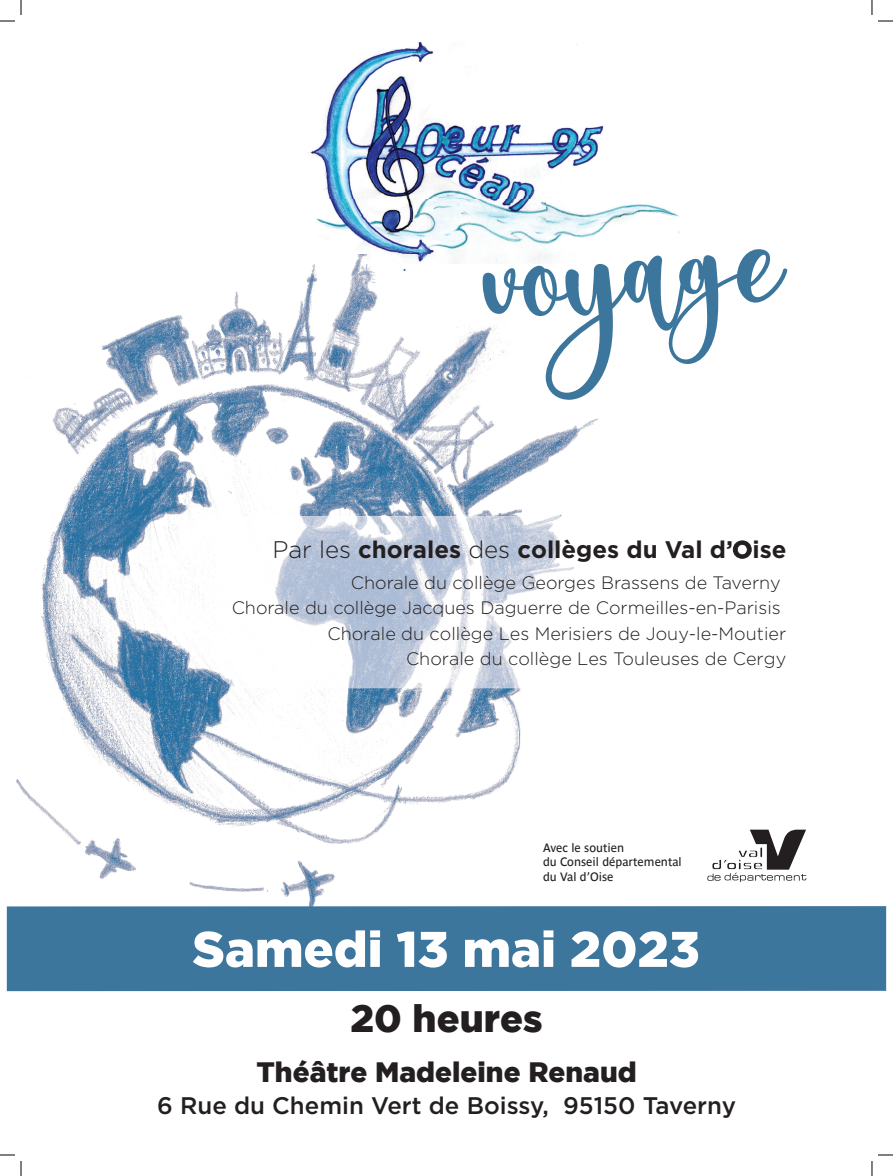
<style>
.page{position:relative;width:893px;height:1176px;background:#fff}
.page>*{position:absolute;margin:0;border:0;box-sizing:border-box;transform-origin:0 0}
.t1{font:120px "Southmore";color:#3d769d}
.t2{font:900 50px "Gotham";color:#fff}
.t3{font:900 38px "Gotham";color:#231f20}
.t4{font:900 28px "Gotham";color:#231f20}
.t5{font:500 24px "Gotham";color:#231f20}
.t6{font:700 24px "Gotham";color:#231f20}
.t7{font:300 18px "Gotham";color:#231f20}
.t8{font:12px/14.4px "Parisine Std";color:#231f20}
.s1{font-weight:300}
</style>
<div class="page">
<img style="left:16px;top:263px;width:582px;height:643px">
<img style="left:215px;top:516px;width:383px;height:172px">
<img style="left:307px;top:42px;width:237px;height:213px">
<img style="left:544px;top:44px;width:136px;height:211px">
<img style="left:356px;top:255px;width:194px;height:8px">
<div style="left:7px;top:906px;width:879px;height:85px;background:#3d769d"></div>
<svg style="left:707px;top:830px;width:99px;height:52px"></svg>
<svg style="left:0;top:0;width:22px;height:22px"></svg>
<svg style="left:0;top:1154px;width:22px;height:22px"></svg>
<svg style="left:871px;top:0;width:21px;height:22px"></svg>
<svg style="left:871px;top:1154px;width:21px;height:22px"></svg>
<h1 class="t1" style="left:477px;top:202px;width:300px;rotate:-4deg">voyage</h1>
<h3 class="t6" style="left:272px;top:534px;width:515px"><span class="s1">Par les</span> chorales <span class="s1">des</span> collèges du Val d’Oise</h3>
<p class="t7" style="left:351px;top:571px;width:431px">Chorale du collège Georges Brassens de Taverny</p>
<p class="t7" style="left:232px;top:597px;width:550px">Chorale du collège Jacques Daguerre de Cormeilles-en-Parisis</p>
<p class="t7" style="left:327px;top:622px;width:460px">Chorale du collège Les Merisiers de Jouy-le-Moutier</p>
<p class="t7" style="left:406px;top:647px;width:382px">Chorale du collège Les Touleuses de Cergy</p>
<p class="t8" style="left:543px;top:840px;width:140px">Avec le soutien<br>du Conseil départemental du Val d’Oise</p>
<h2 class="t2" style="left:192px;top:920px;width:509px">Samedi 13 mai 2023</h2>
<h3 class="t3" style="left:350px;top:996px;width:193px">20 heures</h3>
<h3 class="t4" style="left:256px;top:1056px;width:381px">Théâtre Madeleine Renaud</h3>
<h3 class="t5" style="left:157px;top:1090px;width:580px">6 Rue du Chemin Vert de Boissy, 95150 Taverny</h3>
</div>
